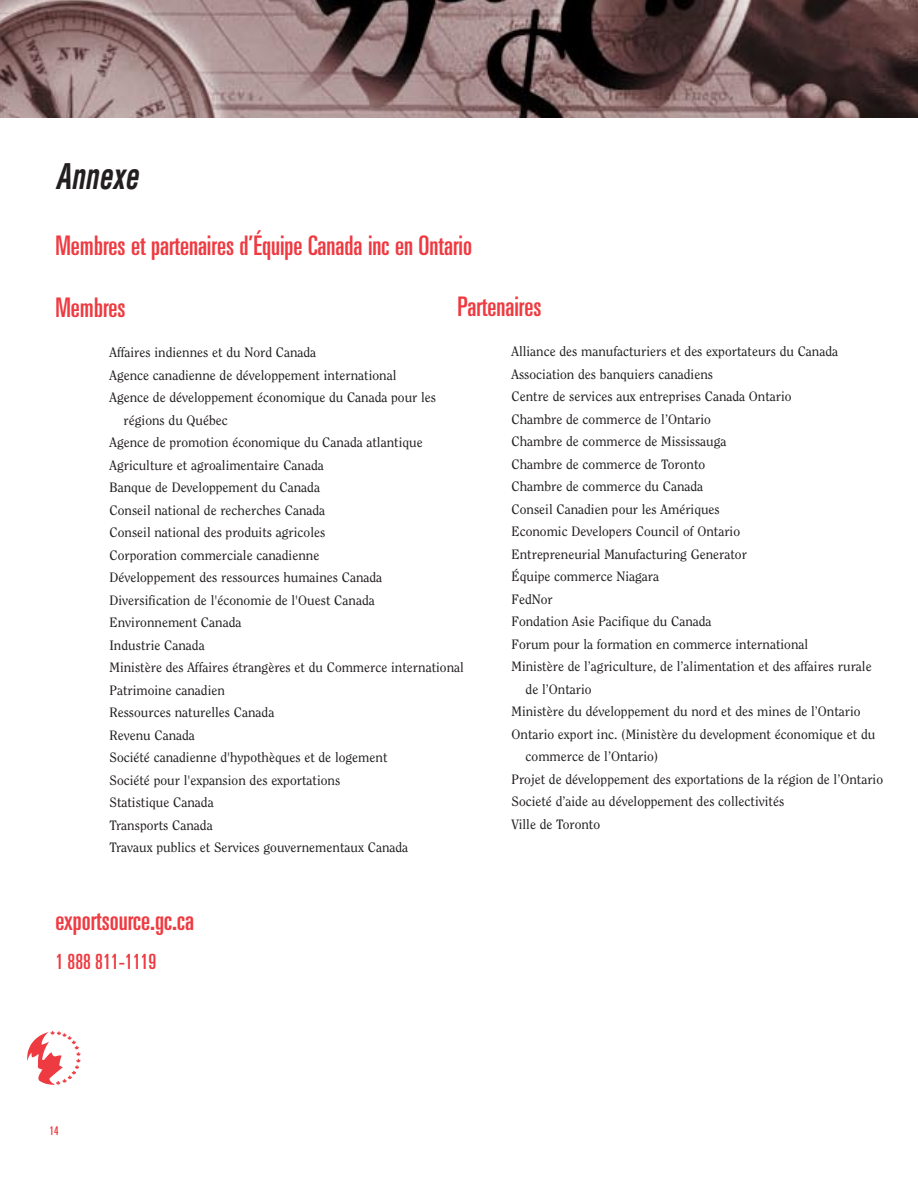
<style>
.page{position:relative;width:918px;height:1188px;background:#fff}
.page>*{position:absolute;margin:0;border:0;box-sizing:border-box;transform-origin:0 0}
.t1{font:italic 700 condensed 34.5px "Helvetica";color:#231f20;scale:.8 1}
.t2{font:ultra-condensed 27px "Univers";color:#ee3a41}
.t3{font:ultra-condensed 21px "Univers";color:#ee3a41}
.t4{font:13.5px "Clearface";color:#231f20}
.t5{font:ultra-condensed 12px "Univers";color:#ee3a41}
</style>
<div class="page">
<img style="left:0;top:0;width:918px;height:118px">
<svg style="left:27px;top:1031px;width:54px;height:54px"></svg>
<h1 class="t1" style="left:56px;top:164px;width:112px">Annexe</h1>
<h2 class="t2" style="left:56px;top:236px;width:418px">Membres et partenaires d’Équipe Canada inc en Ontario</h2>
<h2 class="t2" style="left:56px;top:297px;width:72px">Membres</h2>
<p class="t4" style="left:110px;top:347px;width:208px">Affaires indiennes et du Nord Canada</p>
<p class="t4" style="left:110px;top:370px;width:289px">Agence canadienne de développement international</p>
<p class="t4" style="left:110px;top:392px;width:328px">Agence de développement économique du Canada pour les</p>
<p class="t4" style="left:124px;top:415px;width:106px">régions du Québec</p>
<p class="t4" style="left:110px;top:437px;width:315px">Agence de promotion économique du Canada atlantique</p>
<p class="t4" style="left:110px;top:460px;width:216px">Agriculture et agroalimentaire Canada</p>
<p class="t4" style="left:110px;top:482px;width:212px">Banque de Developpement du Canada</p>
<p class="t4" style="left:110px;top:505px;width:217px">Conseil national de recherches Canada</p>
<p class="t4" style="left:110px;top:527px;width:217px">Conseil national des produits agricoles</p>
<p class="t4" style="left:110px;top:550px;width:211px">Corporation commerciale canadienne</p>
<p class="t4" style="left:110px;top:572px;width:274px">Développement des ressources humaines Canada</p>
<p class="t4" style="left:110px;top:595px;width:267px">Diversification de l'économie de l'Ouest Canada</p>
<p class="t4" style="left:110px;top:617px;width:133px">Environnement Canada</p>
<p class="t4" style="left:110px;top:640px;width:97px">Industrie Canada</p>
<p class="t4" style="left:110px;top:662px;width:356px">Ministère des Affaires étrangères et du Commerce international</p>
<p class="t4" style="left:110px;top:685px;width:117px">Patrimoine canadien</p>
<p class="t4" style="left:110px;top:707px;width:166px">Ressources naturelles Canada</p>
<p class="t4" style="left:110px;top:730px;width:87px">Revenu Canada</p>
<p class="t4" style="left:110px;top:752px;width:280px">Société canadienne d'hypothèques et de logement</p>
<p class="t4" style="left:110px;top:775px;width:232px">Société pour l'expansion des exportations</p>
<p class="t4" style="left:110px;top:797px;width:106px">Statistique Canada</p>
<p class="t4" style="left:110px;top:820px;width:105px">Transports Canada</p>
<p class="t4" style="left:110px;top:842px;width:300px">Travaux publics et Services gouvernementaux Canada</p>
<h2 class="t2" style="left:458px;top:296px;width:85px">Partenaires</h2>
<p class="t4" style="left:512px;top:346px;width:328px">Alliance des manufacturiers et des exportateurs du Canada</p>
<p class="t4" style="left:512px;top:368px;width:203px">Association des banquiers canadiens</p>
<p class="t4" style="left:512px;top:391px;width:282px">Centre de services aux entreprises Canada Ontario</p>
<p class="t4" style="left:512px;top:413px;width:201px">Chambre de commerce de l’Ontario</p>
<p class="t4" style="left:512px;top:436px;width:217px">Chambre de commerce de Mississauga</p>
<p class="t4" style="left:512px;top:458px;width:195px">Chambre de commerce de Toronto</p>
<p class="t4" style="left:512px;top:481px;width:193px">Chambre de commerce du Canada</p>
<p class="t4" style="left:512px;top:503px;width:210px">Conseil Canadien pour les Amériques</p>
<p class="t4" style="left:512px;top:526px;width:230px">Economic Developers Council of Ontario</p>
<p class="t4" style="left:512px;top:549px;width:237px">Entrepreneurial Manufacturing Generator</p>
<p class="t4" style="left:512px;top:571px;width:149px">Équipe commerce Niagara</p>
<p class="t4" style="left:512px;top:594px;width:43px">FedNor</p>
<p class="t4" style="left:512px;top:616px;width:202px">Fondation Asie Pacifique du Canada</p>
<p class="t4" style="left:512px;top:639px;width:298px">Forum pour la formation en commerce international</p>
<p class="t4" style="left:512px;top:661px;width:362px">Ministère de l’agriculture, de l’alimentation et des affaires rurale</p>
<p class="t4" style="left:526px;top:684px;width:68px">de l’Ontario</p>
<p class="t4" style="left:512px;top:706px;width:351px">Ministère du développement du nord et des mines de l’Ontario</p>
<p class="t4" style="left:512px;top:729px;width:365px">Ontario export inc. (Ministère du development économique et du</p>
<p class="t4" style="left:526px;top:751px;width:134px">commerce de l’Ontario)</p>
<p class="t4" style="left:512px;top:774px;width:373px">Projet de développement des exportations de la région de l’Ontario</p>
<p class="t4" style="left:512px;top:796px;width:274px">Societé d’aide au développement des collectivités</p>
<p class="t4" style="left:512px;top:819px;width:90px">Ville de Toronto</p>
<h2 class="t2" style="left:56px;top:911px;width:140px">exportsource.gc.ca</h2>
<h3 class="t3" style="left:56px;top:954px;width:102px">1 888 811-1119</h3>
<p class="t5" style="left:50px;top:1126px;width:10px">14</p>
</div>
